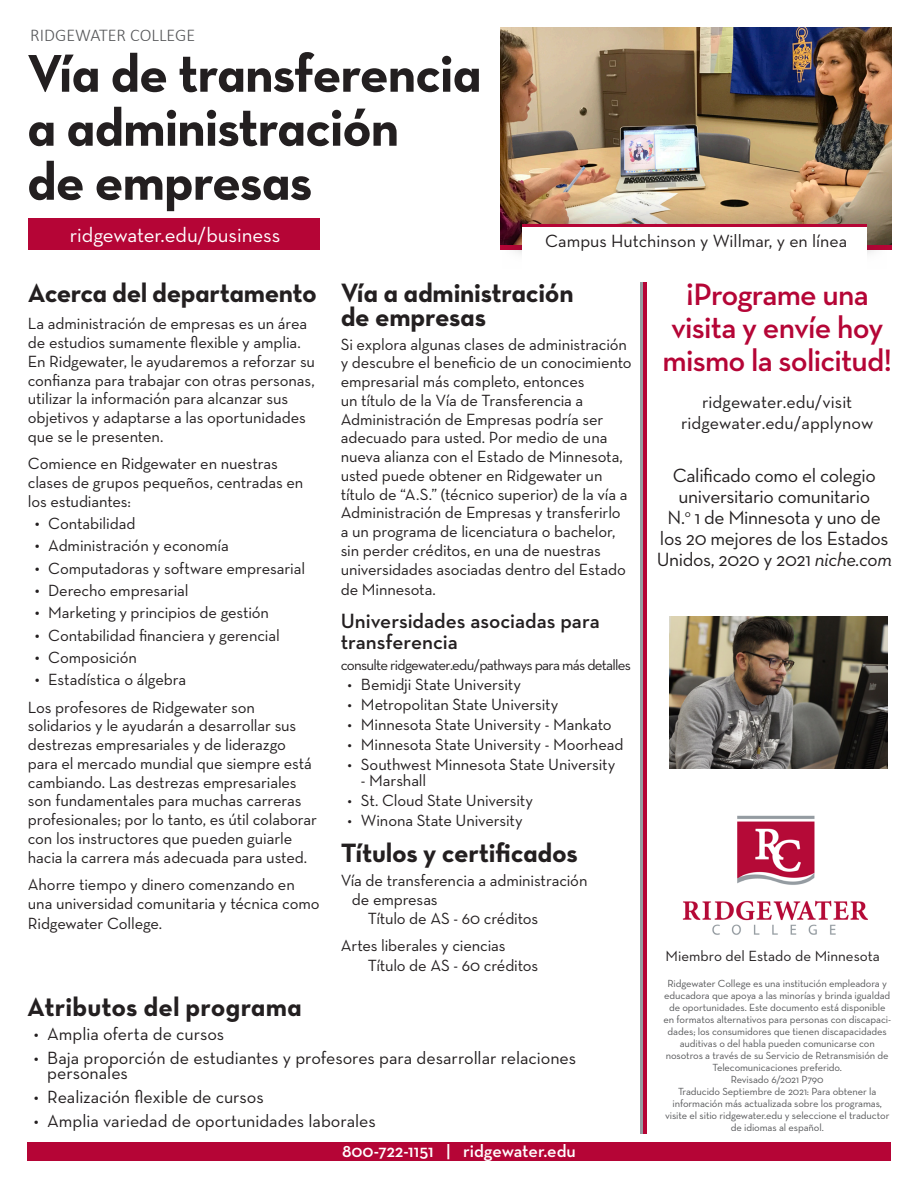
<style>
.page{position:relative;width:918px;height:1188px;background:#fff}
.page>*{position:absolute;margin:0;border:0;box-sizing:border-box;transform-origin:0 0}
.t1{font:54px/54px "Neutra Text Bold Alt";letter-spacing:-.02em;color:#231f20}
.t2{font:600 31.5px/33px "Neutra Text";letter-spacing:-.025em;color:#b50536;text-align:center}
.t3{font:27px/24px "Neutra Text Bold Alt";letter-spacing:-.01em;color:#231f20}
.t4{font:600 21px/21px "Neutra Text";color:#231f20}
.t5{font:21px "Neutra Text";letter-spacing:-.005em;color:#fff}
.t6{font:19.5px/21px "Neutra Text";letter-spacing:-.02em;color:#231f20;text-align:center}
.t7{font:18px/15px "Neutra Text";color:#231f20}
.t8{font:600 18px "Neutra Text";color:#fff}
.t9{font:300 18px "Calibri";color:#57585a}
.Indented_credential{font:16.5px/18.8px "Neutra Text";letter-spacing:-.01em;color:#231f20}
.t10{font:15px "Neutra Text";letter-spacing:-.05em;color:#231f20}
.t11{font:15px "Neutra Text";color:#231f20}
.t12{font:10.5px/12px "Neutra Text";letter-spacing:-.01em;color:#57585a;text-align:center}
.s1{font-size:18px}
.s2{font-style:italic}
</style>
<div class="page">
<img style="left:501px;top:27px;width:391px;height:218px">
<div style="left:500px;top:245px;width:392px;height:5px;background:#b50536"></div>
<div style="left:500px;top:190px;width:390px;height:253px;background:#231f20;opacity:.21"></div>
<div style="left:522px;top:226px;width:345px;height:208px;background:#fff"></div>
<div style="left:835px;top:250px;width:64px;height:26px;background:#fff"></div>
<div style="left:478px;top:276px;width:421px;height:177px;background:#fff"></div>
<div style="left:490px;top:250px;width:65px;height:26px;background:#fff"></div>
<hr style="left:522px;top:224px;width:345px;height:3px;background:#b50536">
<div style="left:28px;top:219px;width:292px;height:31px;background:#b50536"></div>
<div style="left:27px;top:1143px;width:864px;height:18px;background:#b50536"></div>
<hr style="left:641px;top:283px;width:3px;height:851px;background:#959ca1">
<hr style="left:644px;top:283px;width:3px;height:851px;background:#b50536">
<img style="left:669px;top:616px;width:218px;height:152px">
<img style="left:682px;top:815px;width:186px;height:120px">
<p class="t9" style="left:30px;top:23px;width:166px">RIDGEWATER COLLEGE</p>
<p class="t1" style="left:27px;top:45px;width:456px">Vía de transferencia a administración<br>de empresas</p>
<p class="t5" style="left:70px;top:222px;width:212px">ridgewater.edu/business</p>
<p class="t7" style="left:545px;top:234px;width:304px">Campus Hutchinson y Willmar, y en línea</p>
<p class="t3" style="left:28px;top:280px;width:290px">Acerca del departamento</p>
<p class="Indented_credential" style="left:28px;top:314px;width:289px">La administración de empresas es un área de estudios sumamente flexible y amplia.<br>En Ridgewater, le ayudaremos a reforzar su confianza para trabajar con otras personas, utilizar la información para alcanzar sus objetivos y adaptarse a las oportunidades que se le presenten.</p>
<p class="Indented_credential" style="left:28px;top:454px;width:277px">Comience en Ridgewater en nuestras clases de grupos pequeños, centradas en los estudiantes:</p>
<p class="Indented_credential" style="left:35px;top:514px;width:102px"><span class="s1">•</span> Contabilidad</p>
<p class="Indented_credential" style="left:35px;top:536px;width:196px"><span class="s1">•</span> Administración y economía</p>
<p class="Indented_credential" style="left:35px;top:558px;width:272px"><span class="s1">•</span> Computadoras y software empresarial</p>
<p class="Indented_credential" style="left:35px;top:581px;width:155px"><span class="s1">•</span> Derecho empresarial</p>
<p class="Indented_credential" style="left:35px;top:603px;width:236px"><span class="s1">•</span> Marketing y principios de gestión</p>
<p class="Indented_credential" style="left:35px;top:625px;width:247px"><span class="s1">•</span> Contabilidad financiera y gerencial</p>
<p class="Indented_credential" style="left:35px;top:648px;width:104px"><span class="s1">•</span> Composición</p>
<p class="Indented_credential" style="left:35px;top:670px;width:153px"><span class="s1">•</span> Estadística o álgebra</p>
<p class="Indented_credential" style="left:28px;top:697px;width:291px">Los profesores de Ridgewater son solidarios y le ayudarán a desarrollar sus destrezas empresariales y de liderazgo para el mercado mundial que siempre está cambiando. Las destrezas empresariales son fundamentales para muchas carreras profesionales; por lo tanto, es útil colaborar con los instructores que pueden guiarle hacia la carrera más adecuada para usted.</p>
<p class="Indented_credential" style="left:28px;top:875px;width:293px">Ahorre tiempo y dinero comenzando en una universidad comunitaria y técnica como</p>
<p class="Indented_credential" style="left:28px;top:914px;width:136px">Ridgewater College.</p>
<p class="t3" style="left:341px;top:280px;width:234px">Vía a administración de empresas</p>
<p class="Indented_credential" style="left:341px;top:334px;width:292px">Si explora algunas clases de administración y descubre el beneficio de un conocimiento empresarial más completo, entonces<br>un título de la Vía de Transferencia a Administración de Empresas podría ser adecuado para usted. Por medio de una nueva alianza con el Estado de Minnesota, usted puede obtener en Ridgewater un título de “A.S.” (técnico superior) de la vía a Administración de Empresas y transferirlo a un programa de licenciatura o bachelor, sin perder créditos, en una de nuestras universidades asociadas dentro del Estado</p>
<p class="Indented_credential" style="left:341px;top:580px;width:97px">de Minnesota.</p>
<p class="t4" style="left:341px;top:610px;width:261px">Universidades asociadas para transferencia</p>
<p class="t10" style="left:341px;top:655px;width:292px">consulte ridgewater.edu/pathways para más detalles</p>
<p class="Indented_credential" style="left:347px;top:674px;width:175px">• Bemidji State University</p>
<p class="Indented_credential" style="left:347px;top:694px;width:212px">• Metropolitan State University</p>
<p class="Indented_credential" style="left:347px;top:714px;width:266px">• Minnesota State University - Mankato</p>
<p class="Indented_credential" style="left:347px;top:734px;width:278px">• Minnesota State University - Moorhead</p>
<p class="Indented_credential" style="left:347px;top:754px;width:269px">• Southwest Minnesota State University</p>
<p class="Indented_credential" style="left:361px;top:771px;width:67px">- Marshall</p>
<p class="Indented_credential" style="left:347px;top:791px;width:187px">• St. Cloud State University</p>
<p class="Indented_credential" style="left:347px;top:811px;width:177px">• Winona State University</p>
<p class="t3" style="left:341px;top:840px;width:239px">Títulos y certificados</p>
<p class="Indented_credential" style="left:352px;top:871px;width:237px;text-indent:-11px">Vía de transferencia a administración de empresas</p>
<p class="Indented_credential" style="left:368px;top:908px;width:172px">Título de AS - 60 créditos</p>
<p class="Indented_credential" style="left:341px;top:936px;width:166px">Artes liberales y ciencias</p>
<p class="Indented_credential" style="left:368px;top:956px;width:172px">Título de AS - 60 créditos</p>
<p class="t3" style="left:27px;top:995px;width:276px">Atributos del programa</p>
<p class="t7" style="left:34px;top:1026px;width:192px">• Amplia oferta de cursos</p>
<p class="t7" style="left:47px;top:1050px;width:530px;text-indent:-14px">• Baja proporción de estudiantes y profesores para desarrollar relaciones personales</p>
<p class="t7" style="left:34px;top:1089px;width:232px">• Realización flexible de cursos</p>
<p class="t7" style="left:34px;top:1113px;width:344px">• Amplia variedad de oportunidades laborales</p>
<p class="t8" style="left:342px;top:1139px;width:235px">800-722-1151 | ridgewater.edu</p>
<p class="t2" style="left:663px;top:277px;width:231px">¡Programe una visita y envíe hoy mismo la solicitud!</p>
<p class="t7" style="left:702px;top:395px;width:152px">ridgewater.edu/visit</p>
<p class="t7" style="left:681px;top:416px;width:194px">ridgewater.edu/applynow</p>
<p class="t6" style="left:657px;top:465px;width:237px">Calificado como el colegio universitario comunitario<br>N.<sup>o</sup> 1 de Minnesota y uno de los 20 mejores de los Estados<br>Unidos, 2020 y 2021 <span class="s2">niche.com</span></p>
<p class="t11" style="left:666px;top:947px;width:216px">Miembro del Estado de Minnesota</p>
<p class="t12" style="left:664px;top:977px;width:229px">Ridgewater College es una institución empleadora y educadora que apoya a las minorías y brinda igualdad de oportunidades. Este documento está disponible en formatos alternativos para personas con discapaci&shy;dades; los consumidores que tienen discapacidades auditivas o del habla pueden comunicarse con nosotros a través de su Servicio de Retransmisión de Telecomunicaciones preferido.</p>
<p class="t12" style="left:731px;top:1073px;width:94px">Revisado 6/2021 P790</p>
<p class="t12" style="left:665px;top:1085px;width:226px">Traducido Septiembre de 2021: Para obtener la información más actualizada sobre los programas, visite el sitio ridgewater.edu y seleccione el traductor de idiomas al español.</p>
</div>
